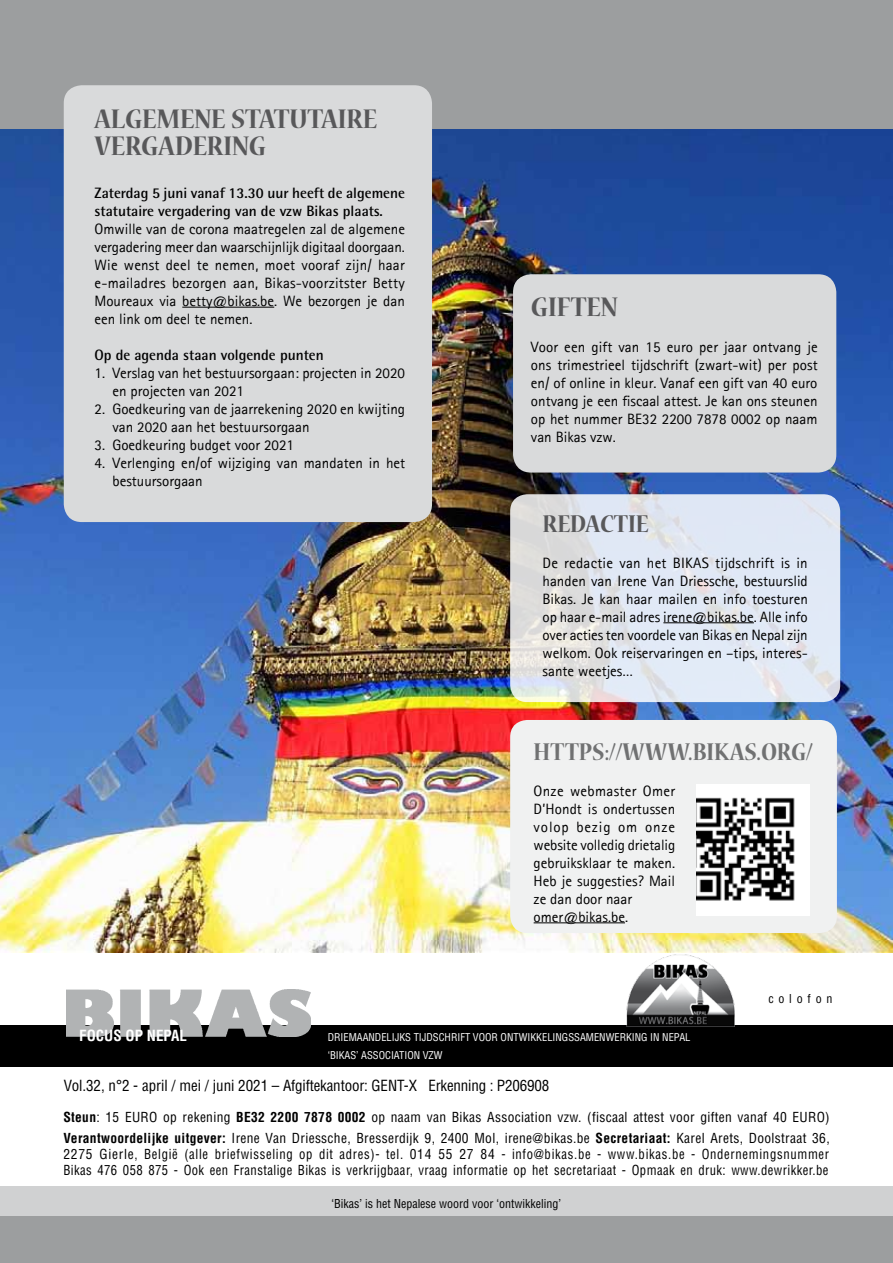
<style>
.page{position:relative;width:893px;height:1263px;background:#fff}
.page>*{position:absolute;margin:0;border:0;box-sizing:border-box;transform-origin:0 0}
.t1{font:700 30px/27px "Nueva Std";color:#58585a;scale:.91 1}
.t2{font:700 27px "Nueva Std";color:#707172;scale:.89 1}
.t3{font:700 27px "Nueva Std";color:#58585a;scale:.91 1}
.t4{font:15px/18px "Rotis Sans Serif";color:#000}
.t5{font:700 15px/18px "Rotis Semi Sans Std";color:#000}
.t6{font:condensed 15px "Helvetica LT Std";letter-spacing:-.01em;color:#000}
.t7{font:700 condensed 15px "Helvetica LT Std";color:#fff}
.t8{font:condensed 13.5px/20.5px "Helvetica LT Std";letter-spacing:.035em;color:#000}
.t9{font:condensed 12px "Helvetica LT Std";color:#000}
.t10{font:condensed 10.5px "Helvetica LT Std";color:#fff}
.s1{font-weight:700}
</style>
<div class="page">
<div style="left:0;top:1186px;width:893px;height:59px;background:#d0d1d2"></div>
<div style="left:0;top:1216px;width:893px;height:47px;background:#9c9e9f"></div>
<div style="left:0;top:1026px;width:893px;height:41px;background:#000"></div>
<img style="left:67px;top:989px;width:244px;height:48px">
<img style="left:621px;top:952px;width:119px;height:75px">
<img style="left:0;top:129px;width:893px;height:823px">
<div style="left:0;top:0;width:893px;height:129px;background:#9c9e9f"></div>
<div style="left:510px;top:720px;width:327px;height:213px;background:#f0f1f1;border-radius:17px"></div>
<hr style="left:534px;top:922px;width:91px;height:1px;background:#000">
<img style="left:696px;top:785px;width:113px;height:130px">
<svg style="left:510px;top:494px;width:330px;height:208px;fill:#e0e8f5"></svg>
<hr style="left:663px;top:622px;width:91px;height:1px;background:#000">
<div style="left:513px;top:274px;width:323px;height:199px;background:#d9dadb;border-radius:18px"></div>
<div style="left:64px;top:85px;width:368px;height:437px;background:#d9dadb;border-radius:18px"></div>
<hr style="left:182px;top:307px;width:92px;height:1px;background:#000">
<h1 class="t1" style="left:94px;top:107px;width:312px">ALGEMENE STATUTAIRE<br>VERGADERING</h1>
<p class="t5" style="left:94px;top:184px;width:312px">Zaterdag 5 juni vanaf 13.30 uur heeft de algemene statutaire vergadering van de vzw Bikas plaats.</p>
<p class="t4" style="left:94px;top:220px;width:312px;text-align:justify">Omwille van de corona maatregelen zal de algemene vergadering meer dan waarschijnlijk digitaal doorgaan.<br>Wie wenst deel te nemen, moet vooraf zijn/ haar e-mailadres bezorgen aan, Bikas-voorzitster Betty Moureaux via betty@bikas.be. We bezorgen je dan een link om deel te nemen.</p>
<p class="t5" style="left:94px;top:346px;width:231px">Op de agenda staan volgende punten</p>
<p class="t4" style="left:112px;top:364px;width:294px;text-indent:-18px">1. Verslag van het bestuursorgaan: projecten in 2020 en projecten van 2021</p>
<p class="t4" style="left:112px;top:400px;width:294px;text-indent:-18px">2. Goedkeuring van de jaarrekening 2020 en kwijting van 2020 aan het bestuursorgaan</p>
<p class="t4" style="left:94px;top:436px;width:201px">3. Goedkeuring budget voor 2021</p>
<p class="t4" style="left:112px;top:454px;width:294px;text-indent:-18px">4. Verlenging en/of wijziging van mandaten in het bestuursorgaan</p>
<h1 class="t1" style="left:531px;top:295px;width:97px">GIFTEN</h1>
<p class="t4" style="left:531px;top:338px;width:288px;text-align:justify">Voor een gift van 15 euro per jaar ontvang je ons trimestrieel tijdschrift (zwart-wit) per post en/ of online in kleur. Vanaf een gift van 40 euro ontvang je een fiscaal attest. Je kan ons steunen op het nummer BE32 2200 7878 0002 op naam van Bikas vzw.</p>
<h2 class="t3" style="left:542px;top:511px;width:118px">REDACTIE</h2>
<p class="t4" style="left:542px;top:553px;width:267px;text-align:justify">De redactie van het BIKAS tijdschrift is in handen van Irene Van Driessche, bestuurslid Bikas. Je kan haar mailen en info toesturen op haar e-mail adres irene@bikas.be. Alle info over acties ten voordele van Bikas en Nepal zijn welkom. Ook reiservaringen en –tips, interes&shy;sante weetjes…</p>
<h2 class="t2" style="left:534px;top:739px;width:35px">HTTPS</h2>
<h2 class="t2" style="left:605px;top:739px;width:47px">://WWW</h2>
<h2 class="t2" style="left:688px;top:739px;width:21px">.BIKAS</h2>
<h2 class="t2" style="left:757px;top:739px;width:65px">.ORG/</h2>
<p class="t4" style="left:534px;top:781px;width:143px">Onze webmaster Omer<br>D’Hondt is ondertussen volop bezig om onze website volledig drietalig gebruiksklaar te maken.<br>Heb je suggesties? Mail ze dan door naar omer@bikas.be.</p>
<p class="t9" style="left:768px;top:991px;width:66px">colofon</p>
<p class="t7" style="left:79px;top:1026px;width:109px">FOCUS OP NEPAL</p>
<p class="t10" style="left:328px;top:1031px;width:97px">DRIEMAANDELIJKS Tijds</p>
<p class="t10" style="left:439px;top:1031px;width:18px">chrift</p>
<p class="t10" style="left:473px;top:1031px;width:8px">voor</p>
<p class="t10" style="left:501px;top:1031px;width:34px">ontwikkelingssamen</p>
<p class="t10" style="left:606px;top:1031px;width:16px">werking</p>
<p class="t10" style="left:650px;top:1031px;width:19px">in nepal</p>
<p class="t10" style="left:328px;top:1049px;width:116px">‘BIKAS’ ASSOCIATION vzw</p>
<p class="t6" style="left:64px;top:1076px;width:487px">Vol.32, n°2 - april / mei / juni 2021 – Afgiftekantoor: GENT-X Erkenning : P206908</p>
<p class="t8" style="left:63px;top:1107px;width:768px"><span class="s1">Steun</span>: 15 EURO op rekening <span class="s1">BE32 2200 7878 0002</span> op naam van Bikas Association vzw. (fiscaal attest voor giften vanaf 40 EURO)<br><span class="s1">Verantwoordelijke uitgever:</span> Irene Van Driessche, Bresserdijk 9, 2400 Mol, irene@bikas.be <span class="s1">Secretariaat:</span> Karel Arets, Doolstraat 36,</p>
<p class="t8" style="left:63px;top:1146px;width:767px;line-height:16.2px">2275 Gierle, België (alle briefwisseling op dit adres)- tel. 014 55 27 84 - info@bikas.be - www.bikas.be - Ondernemingsnummer<br>Bikas 476 058 875 - Ook een Franstalige Bikas is verkrijgbaar, vraag informatie op het secretariaat - Opmaak en druk: www.dewrikker.be</p>
<p class="t9" style="left:331px;top:1196px;width:231px">‘Bikas’ is het Nepalese woord voor ‘ontwikkeling’</p>
</div>
